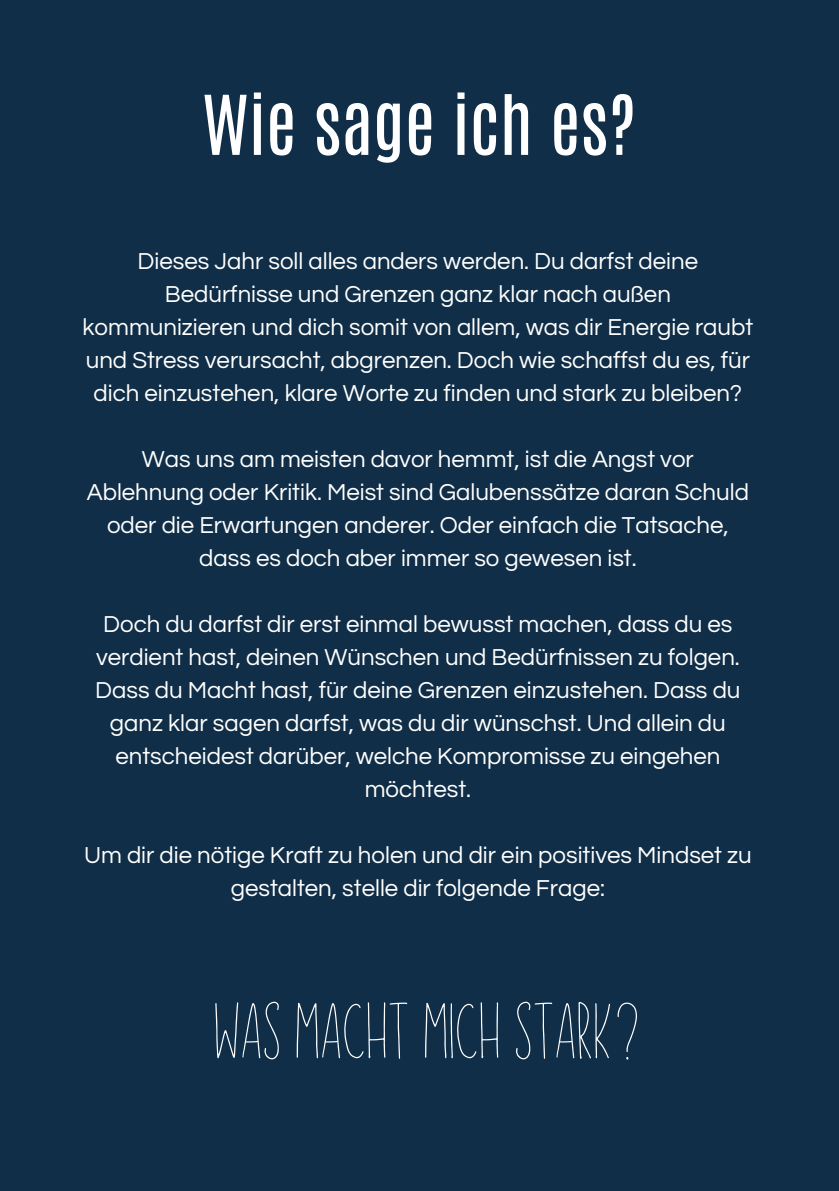
<style>
.page{position:relative;width:839px;height:1191px;background:#fff}
.page>*{position:absolute;margin:0;border:0;box-sizing:border-box;transform-origin:0 0}
.t1{font:70px "Antonio";color:#fff}
.t2{font:54.2px "Sunflower";color:#fff}
.t3{font:24px/33px "Questrial";color:#fff;text-align:center}
</style>
<div class="page">
<div style="left:0;top:0;width:838px;height:1191px;background:#102e47"></div>
<h1 class="t1" style="left:202px;top:75px;width:434px">Wie sage ich es?</h1>
<p class="t3" style="left:83px;top:246px;width:672px">Dieses Jahr soll alles anders werden. Du darfst deine Bedürfnisse und Grenzen ganz klar nach außen kommunizieren und dich somit von allem, was dir Energie raubt und Stress verursacht, abgrenzen. Doch wie schaffst du es, für dich einzustehen, klare Worte zu finden und stark zu bleiben?</p>
<p class="t3" style="left:87px;top:444px;width:663px">Was uns am meisten davor hemmt, ist die Angst vor Ablehnung oder Kritik. Meist sind Galubenssätze daran Schuld oder die Erwartungen anderer. Oder einfach die Tatsache, dass es doch aber immer so gewesen ist.</p>
<p class="t3" style="left:95px;top:609px;width:646px">Doch du darfst dir erst einmal bewusst machen, dass du es verdient hast, deinen Wünschen und Bedürfnissen zu folgen.<br>Dass du Macht hast, für deine Grenzen einzustehen. Dass du ganz klar sagen darfst, was du dir wünschst. Und allein du entscheidest darüber, welche Kompromisse zu eingehen möchtest.</p>
<p class="t3" style="left:84px;top:840px;width:669px">Um dir die nötige Kraft zu holen und dir ein positives Mindset zu gestalten, stelle dir folgende Frage:</p>
<h2 class="t2" style="left:213px;top:1004px;width:436px">WAS MACHT MICH STARK?</h2>
</div>
